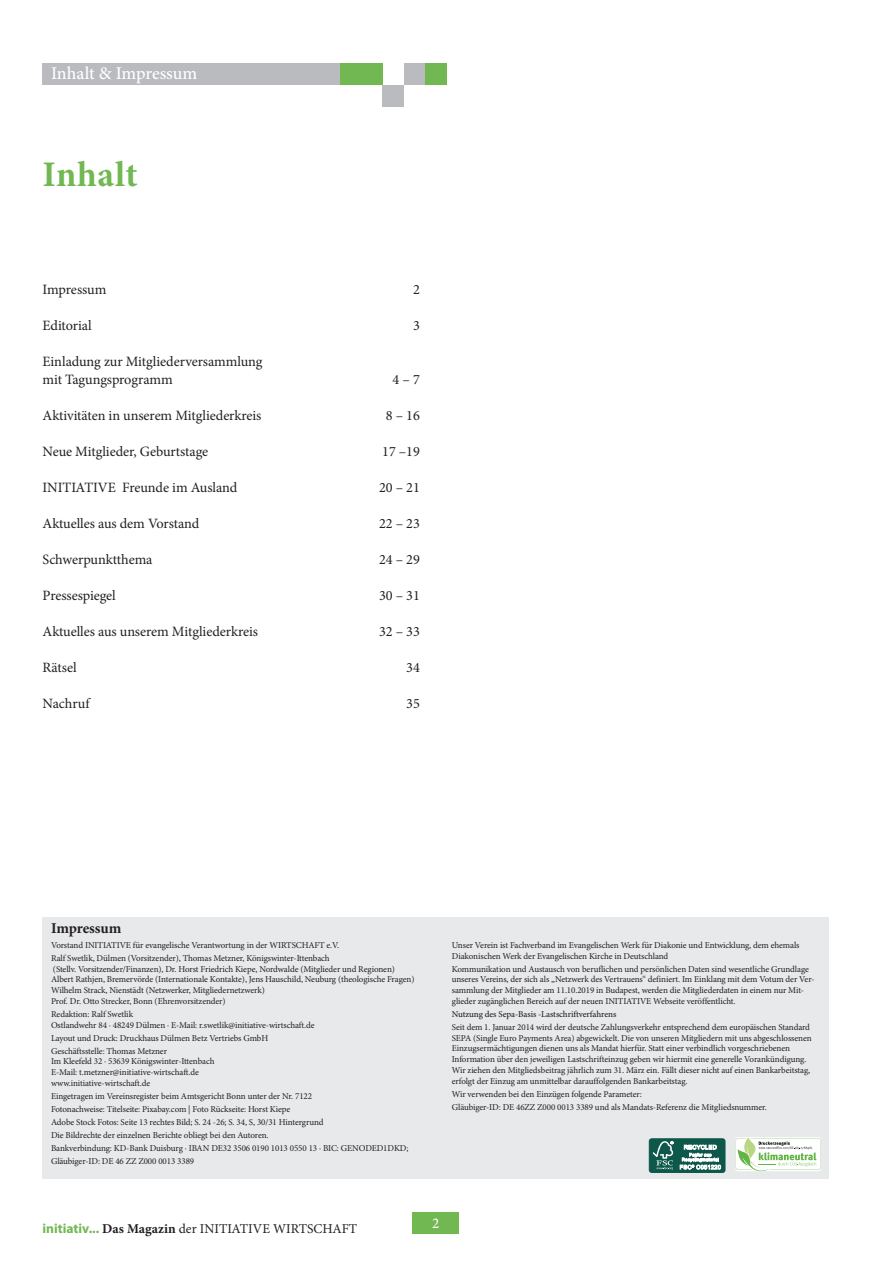
<style>
.page{position:relative;width:893px;height:1263px;background:#fff}
.page>*{position:absolute;margin:0;border:0;box-sizing:border-box;transform-origin:0 0}
.t1{font:700 36px "Minion Pro";letter-spacing:.015em;color:#71b853}
.t2{font:500 18px "Minion Pro";letter-spacing:-.005em;color:#fff}
.t3{font:700 15px "Minion Pro";letter-spacing:-.01em;color:#231f20}
.t4{font:500 15px "Minion Pro";color:#fff}
.t5{font:14.25px/18px "Minion Pro";letter-spacing:-.005em;color:#231f20}
.t6{font:13.5px "Minion Pro";color:#231f20}
.t7{font:9px/10.8px "Minion Pro";letter-spacing:-.01em;color:#231f20}
.t8{font:500 9px "Minion Pro";letter-spacing:-.01em;color:#231f20}
.s1{font-family:"Myriad Pro";font-weight:700;color:#71b853}
.s2{font-weight:700}
</style>
<div class="page">
<div style="left:412px;top:1212px;width:47px;height:21px;background:#71b853"></div>
<div style="left:340px;top:64px;width:43px;height:21px;background:#71b853"></div>
<div style="left:383px;top:85px;width:21px;height:21px;background:#babbbe"></div>
<div style="left:404px;top:64px;width:21px;height:21px;background:#babbbe"></div>
<div style="left:43px;top:64px;width:297px;height:21px;background:#babbbe"></div>
<div style="left:425px;top:64px;width:21px;height:21px;background:#71b853"></div>
<div style="left:43px;top:918px;width:786px;height:261px;background:#e8e9ea"></div>
<svg style="left:735px;top:1137px;width:86px;height:34px;background:#dcead5"></svg>
<div style="left:649px;top:1139px;width:76px;height:33px;background:#0d584b;border-radius:3px"></div>
<div style="left:649px;top:1138px;width:76px;height:34px;border:1px solid #0d584b;border-radius:3px"></div>
<svg style="left:653px;top:1141px;width:20px;height:29px"></svg>
<svg style="left:680px;top:1145px;width:41px;height:24px"></svg>
<h2 class="t2" style="left:51px;top:62px;width:148px">Inhalt &amp; Impressum</h2>
<h1 class="t1" style="left:43px;top:149px;width:97px">Inhalt</h1>
<h3 class="t5" style="left:43px;top:281px;width:66px">Impressum</h3>
<h3 class="t5" style="left:413px;top:281px;width:8px">2</h3>
<h3 class="t5" style="left:43px;top:317px;width:51px">Editorial</h3>
<h3 class="t5" style="left:413px;top:317px;width:8px">3</h3>
<h3 class="t5" style="left:43px;top:353px;width:222px">Einladung zur Mitgliederversammlung mit Tagungsprogramm</h3>
<h3 class="t5" style="left:393px;top:371px;width:29px">4 – 7</h3>
<h3 class="t5" style="left:43px;top:407px;width:220px">Aktivitäten in unserem Mitgliederkreis</h3>
<h3 class="t5" style="left:386px;top:407px;width:36px">8 – 16</h3>
<h3 class="t5" style="left:43px;top:443px;width:167px">Neue Mitglieder, Geburtstage</h3>
<h3 class="t5" style="left:382px;top:443px;width:39px">17 –19</h3>
<h3 class="t5" style="left:43px;top:479px;width:196px">INITIATIVE Freunde im Ausland</h3>
<h3 class="t5" style="left:379px;top:479px;width:42px">20 – 21</h3>
<h3 class="t5" style="left:43px;top:515px;width:158px">Aktuelles aus dem Vorstand</h3>
<h3 class="t5" style="left:379px;top:515px;width:42px">22 – 23</h3>
<h3 class="t5" style="left:43px;top:551px;width:111px">Schwerpunktthema</h3>
<h3 class="t5" style="left:379px;top:551px;width:42px">24 – 29</h3>
<h3 class="t5" style="left:43px;top:587px;width:75px">Pressespiegel</h3>
<h3 class="t5" style="left:379px;top:587px;width:42px">30 – 31</h3>
<h3 class="t5" style="left:43px;top:623px;width:217px">Aktuelles aus unserem Mitgliederkreis</h3>
<h3 class="t5" style="left:379px;top:623px;width:42px">32 – 33</h3>
<h3 class="t5" style="left:43px;top:659px;width:36px">Rätsel</h3>
<h3 class="t5" style="left:406px;top:659px;width:15px">34</h3>
<h3 class="t5" style="left:43px;top:695px;width:49px">Nachruf</h3>
<h3 class="t5" style="left:406px;top:695px;width:15px">35</h3>
<h3 class="t3" style="left:51px;top:917px;width:72px">Impressum</h3>
<p class="t7" style="left:51px;top:939px;width:290px;line-height:12.9px">Vorstand INITIATIVE für evangelische Verantwortung in der WIRTSCHAFT e.V.<br>Ralf Swetlik, Dülmen (Vorsitzender), Thomas Metzner, Königswinter-Ittenbach</p>
<p class="t7" style="left:51px;top:963px;width:365px">(Stellv. Vorsitzender/Finanzen), Dr. Horst Friedrich Kiepe, Nordwalde (Mitglieder und Regionen)<br>Albert Rathjen, Bremervörde (Internationale Kontakte), Jens Hauschild, Neuburg (theologische Fragen)<br>Wilhelm Strack, Nienstädt (Netzwerker, Mitgliedernetzwerk)<br>Prof. Dr. Otto Strecker, Bonn (Ehrenvorsitzender)</p>
<p class="t7" style="left:51px;top:1009px;width:265px">Redaktion: Ralf Swetlik<br>Ostlandwehr 84 · 48249 Dülmen · E-Mail: r.swetlik@initiative-wirtschaft.de</p>
<p class="t7" style="left:51px;top:1031px;width:219px;line-height:12.9px">Layout und Druck: Druckhaus Dülmen Betz Vertriebs GmbH<br>Geschäftsstelle: Thomas Metzner</p>
<p class="t7" style="left:51px;top:1056px;width:165px">Im Kleefeld 32 · 53639 Königswinter-Ittenbach<br>E-Mail: t.metzner@initiative-wirtschaft.de www.initiative-wirtschaft.de</p>
<p class="t7" style="left:51px;top:1090px;width:359px;line-height:12.9px">Eingetragen im Vereinsregister beim Amtsgericht Bonn unter der Nr. 7122<br>Fotonachweise: Titelseite: Pixabay.com | Foto Rückseite: Horst Kiepe<br>Adobe Stock Fotos: Seite 13 rechtes Bild; S. 24 -26; S. 34, S, 30/31 Hintergrund<br>Die Bildrechte der einzelnen Berichte obliegt bei den Autoren.<br>Bankverbindung: KD-Bank Duisburg · IBAN DE32 3506 0190 1013 0550 13 · BIC: GENODED1DKD; Gläubiger-ID: DE 46 ZZ Z000 0013 3389</p>
<p class="t7" style="left:452px;top:940px;width:349px">Unser Verein ist Fachverband im Evangelischen Werk für Diakonie und Entwicklung, dem ehemals<br>Diakonischen Werk der Evangelischen Kirche in Deutschland</p>
<p class="t7" style="left:452px;top:963px;width:364px">Kommunikation und Austausch von beruflichen und persönlichen Daten sind wesentliche Grundlage unseres Vereins, der sich als „Netzwerk des Vertrauens“ definiert. Im Einklang mit dem Votum der Ver&shy;sammlung der Mitglieder am 11.10.2019 in Budapest, werden die Mitgliederdaten in einem nur Mit&shy;glieder zugänglichen Bereich auf der neuen INITIATIVE Webseite veröffentlicht.</p>
<p class="t8" style="left:452px;top:1008px;width:166px">Nutzung des Sepa-Basis -Lastschriftverfahrens</p>
<p class="t7" style="left:452px;top:1022px;width:361px">Seit dem 1. Januar 2014 wird der deutsche Zahlungsverkehr entsprechend dem europäischen Standard SEPA (Single Euro Payments Area) abgewickelt. Die von unseren Mitgliedern mit uns abgeschlossenen Einzugsermächtigungen dienen uns als Mandat hierfür. Statt einer verbindlich vorgeschriebenen Information über den jeweiligen Lastschrifteinzug geben wir hiermit eine generelle Vorankündigung.<br>Wir ziehen den Mitgliedsbeitrag jährlich zum 31. März ein. Fällt dieser nicht auf einen Bankarbeitstag, erfolgt der Einzug am unmittelbar darauffolgenden Bankarbeitstag.</p>
<p class="t7" style="left:452px;top:1087px;width:317px;line-height:12.9px">Wir verwenden bei den Einzügen folgende Parameter:<br>Gläubiger-ID: DE 46ZZ Z000 0013 3389 und als Mandats-Referenz die Mitgliedsnummer.</p>
<h3 class="t6" style="left:43px;top:1220px;width:316px"><span class="s1">initiativ...</span> <span class="s2">Das Magazin</span> der INITIATIVE WIRTSCHAFT</h3>
<h3 class="t4" style="left:432px;top:1213px;width:9px">2</h3>
</div>
